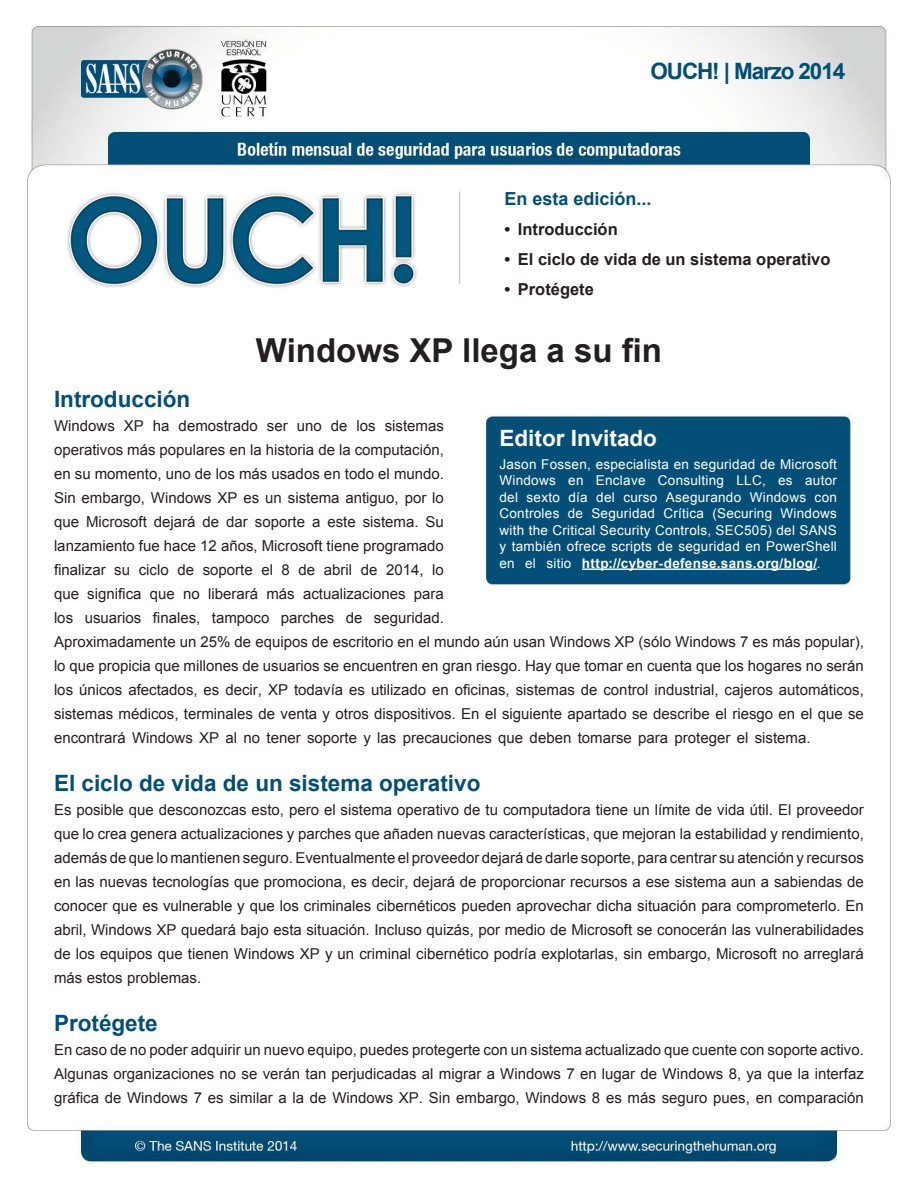
<style>
.page{position:relative;width:918px;height:1188px;background:#fff}
.page>*{position:absolute;margin:0;border:0;box-sizing:border-box;transform-origin:0 0}
.t1{font:700 33px "Arial";color:#231f20}
.MainText{font:700 22.5px "Arial";color:#024e77}
.t2{font:700 22.5px "Arial";letter-spacing:-.05em;color:#004f77}
.t3{font:700 22.5px "Arial";color:#fff}
.t4{font:700 18px "Arial";color:#024e77}
.t5{font:700 16.5px "Arial";color:#231f20}
.MainText-2{font:15px/24px "Arial";color:#231f20;text-align:justify}
.MainText-3{font:13.5px/16.5px "Arial";letter-spacing:.02em;color:#fff;text-align:right}
.MainText-4{font:700 13.5px "Arial";letter-spacing:.025em;color:#fff}
.s1{font-weight:400}
</style>
<div class="page">
<img style="left:26px;top:25px;width:865px;height:1139px">
<hr style="left:582px;top:568px;width:235px;height:2px;background:#fff">
<p class="t2" style="left:651px;top:56px;width:196px">OUCH! | Marzo 2014</p>
<p class="t4" style="left:504px;top:187px;width:149px">En esta edición...</p>
<p class="t5" style="left:504px;top:218px;width:7px">•</p>
<p class="t5" style="left:518px;top:218px;width:101px">Introducción</p>
<p class="t5" style="left:504px;top:248px;width:7px">•</p>
<p class="t5" style="left:518px;top:248px;width:314px">El ciclo de vida de un sistema operativo</p>
<p class="t5" style="left:504px;top:278px;width:7px">•</p>
<p class="t5" style="left:518px;top:278px;width:78px">Protégete</p>
<p class="MainText" style="left:54px;top:384px;width:138px">Introducción</p>
<p class="t1" style="left:256px;top:328px;width:408px">Windows XP llega a su fin</p>
<p class="MainText-2" style="left:54px;top:414px;width:62px">Windows</p>
<p class="MainText-2" style="left:54px;top:438px;width:391px">operativos más populares en la historia de la computación,</p>
<p class="MainText-2" style="left:54px;top:462px;width:392px">en su momento, uno de los más usados en todo el mundo.</p>
<p class="MainText-2" style="left:54px;top:486px;width:391px">Sin embargo, Windows XP es un sistema antiguo, por lo</p>
<p class="MainText-2" style="left:426px;top:510px;width:20px">Su</p>
<p class="MainText-2" style="left:124px;top:414px;width:22px">XP</p>
<p class="MainText-2" style="left:153px;top:414px;width:18px">ha</p>
<p class="MainText-2" style="left:179px;top:414px;width:81px">demostrado</p>
<p class="MainText-2" style="left:331px;top:414px;width:18px">de</p>
<p class="MainText-2" style="left:357px;top:414px;width:21px">los</p>
<p class="MainText-2" style="left:385px;top:414px;width:61px">sistemas</p>
<p class="MainText-2" style="left:267px;top:414px;width:22px">ser</p>
<p class="MainText-2" style="left:297px;top:414px;width:27px">uno</p>
<p class="MainText-2" style="left:86px;top:510px;width:62px">Microsoft</p>
<p class="MainText-2" style="left:154px;top:510px;width:43px">dejará</p>
<p class="MainText-2" style="left:203px;top:510px;width:18px">de</p>
<p class="MainText-2" style="left:226px;top:510px;width:23px">dar</p>
<p class="MainText-2" style="left:363px;top:510px;width:57px">sistema.</p>
<p class="MainText-2" style="left:255px;top:510px;width:52px">soporte</p>
<p class="MainText-2" style="left:327px;top:510px;width:30px">este</p>
<p class="MainText-2" style="left:54px;top:510px;width:27px">que</p>
<p class="MainText-2" style="left:54px;top:534px;width:391px">lanzamiento fue hace 12 años, Microsoft tiene programado</p>
<p class="MainText-2" style="left:432px;top:558px;width:13px">lo</p>
<p class="MainText-2" style="left:312px;top:510px;width:10px">a</p>
<p class="MainText-2" style="left:54px;top:558px;width:53px">finalizar</p>
<p class="MainText-2" style="left:282px;top:558px;width:10px">8</p>
<p class="MainText-2" style="left:386px;top:558px;width:39px">2014,</p>
<p class="MainText-2" style="left:139px;top:558px;width:31px">ciclo</p>
<p class="MainText-2" style="left:177px;top:558px;width:18px">de</p>
<p class="MainText-2" style="left:261px;top:558px;width:13px">el</p>
<p class="MainText-2" style="left:299px;top:558px;width:18px">de</p>
<p class="MainText-2" style="left:324px;top:558px;width:30px">abril</p>
<p class="MainText-2" style="left:361px;top:558px;width:18px">de</p>
<p class="MainText-2" style="left:203px;top:558px;width:52px">soporte</p>
<p class="MainText-2" style="left:114px;top:558px;width:17px">su</p>
<p class="MainText-2" style="left:54px;top:582px;width:27px">que</p>
<p class="MainText-2" style="left:87px;top:582px;width:56px">significa</p>
<p class="MainText-2" style="left:150px;top:582px;width:27px">que</p>
<p class="MainText-2" style="left:183px;top:582px;width:18px">no</p>
<p class="MainText-2" style="left:208px;top:582px;width:52px">liberará</p>
<p class="MainText-2" style="left:266px;top:582px;width:30px">más</p>
<p class="MainText-2" style="left:303px;top:582px;width:104px">actualizaciones</p>
<p class="MainText-2" style="left:414px;top:582px;width:32px">para</p>
<p class="t3" style="left:500px;top:423px;width:159px">Editor Invitado</p>
<p class="MainText-3" style="left:500px;top:456px;width:339px">Jason Fossen, especialista en seguridad de Microsoft autor</p>
<p class="MainText-3" style="left:658px;top:472px;width:68px">Consulting</p>
<p class="MainText-3" style="left:737px;top:472px;width:31px">LLC,</p>
<p class="MainText-3" style="left:500px;top:472px;width:58px">Windows</p>
<p class="MainText-3" style="left:596px;top:472px;width:51px">Enclave</p>
<p class="MainText-3" style="left:568px;top:472px;width:17px">en</p>
<p class="MainText-3" style="left:778px;top:472px;width:16px">es</p>
<p class="MainText-3" style="left:500px;top:489px;width:20px">del</p>
<p class="MainText-3" style="left:527px;top:489px;width:35px">sexto</p>
<p class="MainText-3" style="left:568px;top:489px;width:21px">día</p>
<p class="MainText-3" style="left:596px;top:489px;width:20px">del</p>
<p class="MainText-3" style="left:623px;top:489px;width:36px">curso</p>
<p class="MainText-3" style="left:666px;top:489px;width:77px">Asegurando</p>
<p class="MainText-3" style="left:750px;top:489px;width:58px">Windows</p>
<p class="MainText-3" style="left:815px;top:489px;width:24px">con</p>
<p class="MainText-3" style="left:500px;top:505px;width:61px">Controles</p>
<p class="MainText-3" style="left:500px;top:522px;width:339px">with the Critical Security Controls, SEC505) del SANS</p>
<p class="MainText-3" style="left:500px;top:538px;width:339px">y también ofrece scripts de seguridad en PowerShell</p>
<p class="MainText-4" style="left:582px;top:554px;width:240px">http://cyber-defense.sans.org/blog/<span class="s1">.</span></p>
<p class="MainText-3" style="left:591px;top:505px;width:65px">Seguridad</p>
<p class="MainText-3" style="left:663px;top:505px;width:42px">Crítica</p>
<p class="MainText-3" style="left:712px;top:505px;width:61px">(Securing</p>
<p class="MainText-3" style="left:568px;top:505px;width:17px">de</p>
<p class="MainText-3" style="left:781px;top:505px;width:58px">Windows</p>
<p class="MainText-3" style="left:525px;top:555px;width:12px">el</p>
<p class="MainText-3" style="left:546px;top:555px;width:27px">sitio</p>
<p class="MainText-3" style="left:500px;top:555px;width:17px">en</p>
<p class="MainText-2" style="left:153px;top:606px;width:49px">finales,</p>
<p class="MainText-2" style="left:54px;top:606px;width:812px;text-align:left">los<br>Aproximadamente un 25% de equipos de escritorio en el mundo aún usan Windows XP (sólo Windows 7 es más popular ,( lo que propicia que millones de usuarios se encuentren en gran riesgo. Hay que tomar en cuenta que los hogares no serán los únicos afectados, es decir, XP todavía es utilizado en oficinas, sistemas de control industrial, cajeros automáticos, sistemas médicos, terminales de venta y otros dispositivos. En el siguiente apartado se describe el riesgo en el que se encontrará Windows XP al no tener soporte y las precauciones que deben tomarse para proteger el sistema.</p>
<p class="MainText" style="left:54px;top:768px;width:428px">El ciclo de vida de un sistema operativo</p>
<p class="MainText-2" style="left:54px;top:798px;width:811px">Es posible que desconozcas esto, pero el sistema operativo de tu computadora tiene un límite de vida útil. El proveedor que lo crea genera actualizaciones y parches que añaden nuevas características, que mejoran la estabilidad y rendimiento, además de que lo mantienen seguro. Eventualmente el proveedor dejará de darle soporte, para centrar su atención y recursos en las nuevas tecnologías que promociona, es decir, dejará de proporcionar recursos a ese sistema aun a sabiendas de conocer que es vulnerable y que los criminales cibernéticos pueden aprovechar dicha situación para comprometerlo. En abril, Windows XP quedará bajo esta situación. Incluso quizás, por medio de Microsoft se conocerán las vulnerabilidades de los equipos que tienen Windows XP y un criminal cibernético podría explotarlas, sin embargo, Microsoft no arreglará más estos problemas.</p>
<p class="MainText" style="left:54px;top:1008px;width:105px">Protégete</p>
<p class="MainText-2" style="left:54px;top:1038px;width:811px">En caso de no poder adquirir un nuevo equipo, puedes protegerte con un sistema actualizado que cuente con soporte activo.<br>Algunas organizaciones no se verán tan perjudicadas al migrar a Windows 7 en lugar de Windows 8, ya que la interfaz gráfica de Windows 7 es similar a la de Windows XP. Sin embargo, Windows 8 es más seguro pues, en comparación</p>
<p class="MainText-2" style="left:85px;top:606px;width:58px">usuarios</p>
<p class="MainText-2" style="left:281px;top:606px;width:55px">parches</p>
<p class="MainText-2" style="left:346px;top:606px;width:18px">de</p>
<p class="MainText-2" style="left:374px;top:606px;width:72px">seguridad.</p>
<p class="MainText-2" style="left:212px;top:606px;width:59px">tampoco</p>
</div>
